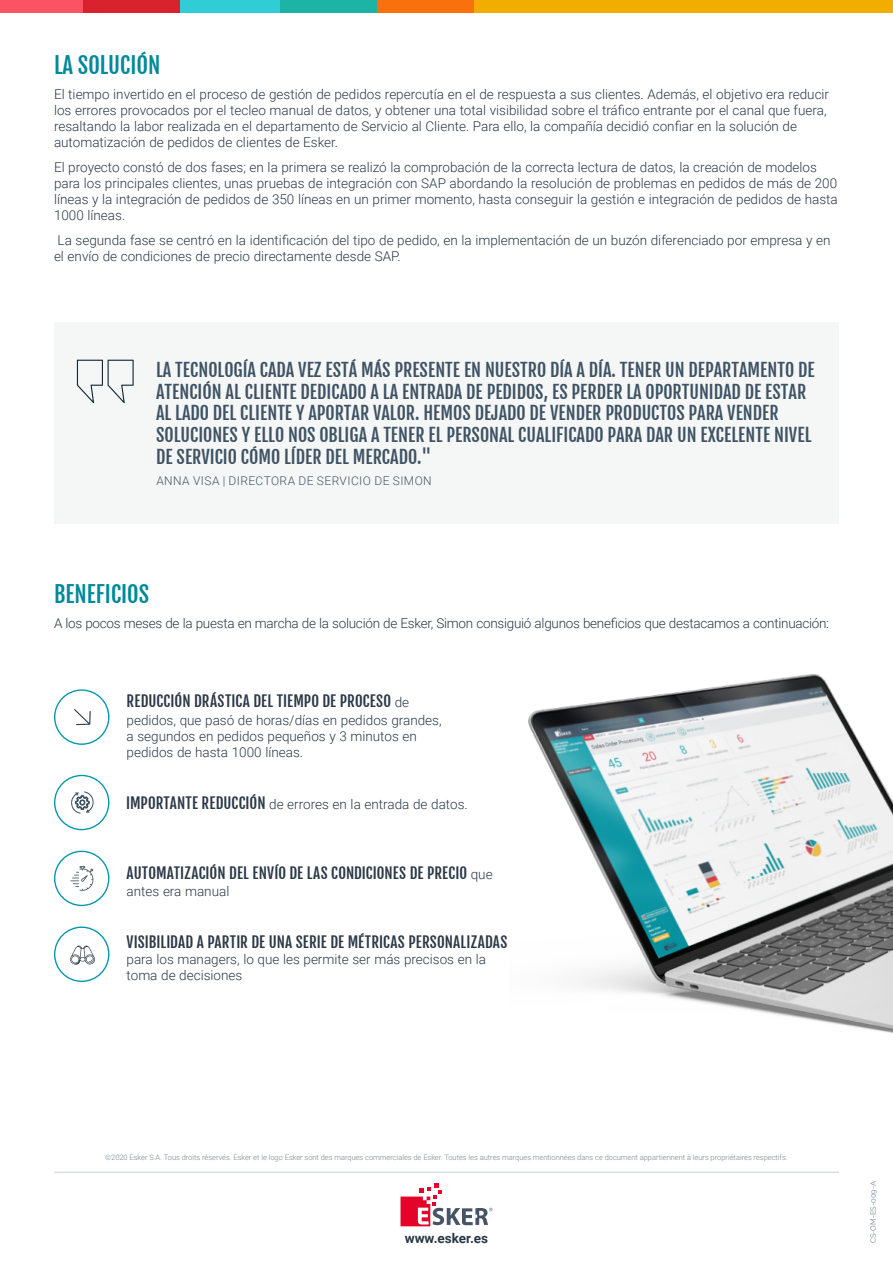
<style>
.page{position:relative;width:893px;height:1263px;background:#fff}
.page>*{position:absolute;margin:0;border:0;box-sizing:border-box;transform-origin:0 0}
.t1{font:22.35px "Fjalla One";color:#00899a}
.t2{font:18px/21.9px "Fjalla One";color:#3f5364}
.t3{font:15px "Fjalla One";letter-spacing:.01em;color:#2b3846}
.t4{font:300 13.5px/16.2px "Roboto";color:#2b3846}
.t5{font:300 13.5px "Roboto";letter-spacing:-.02em;color:#2b3846}
.t6{font:700 13.5px "Roboto";color:#2b3846}
.t7{font:300 12px "Roboto";letter-spacing:.035em;color:#445365}
.t8{font:300 7.5px "Roboto";color:#758592}
.t9{font:7.5px "Raleway";color:#758592}
.s1{font-family:"Roboto";font-weight:300;font-size:13.5px}
.s2{font-family:"Fjalla One";font-weight:400;font-size:15px}
</style>
<div class="page">
<div style="left:54px;top:322px;width:785px;height:201px;background:#f5f7f7"></div>
<div style="left:0;top:0;width:83px;height:12px;background:#fb5363"></div>
<div style="left:83px;top:0;width:97px;height:12px;background:#d8232e"></div>
<div style="left:180px;top:0;width:100px;height:12px;background:#30cdd7"></div>
<div style="left:280px;top:0;width:97px;height:12px;background:#1db3a5"></div>
<div style="left:377px;top:0;width:97px;height:12px;background:#f8710c"></div>
<div style="left:474px;top:0;width:419px;height:12px;background:#f2ae00"></div>
<hr style="left:54px;top:1171px;width:785px;height:2px;background:#d8dfe1">
<svg style="left:400px;top:1183px;width:92px;height:43px"></svg>
<div style="left:54px;top:775px;width:55px;height:55px;border:1px solid #0097aa;border-radius:50%"></div>
<svg style="left:71px;top:791px;width:23px;height:23px"></svg>
<div style="left:54px;top:689px;width:55px;height:56px;border:1px solid #0097aa;border-radius:50%"></div>
<div style="left:54px;top:851px;width:55px;height:55px;border:1px solid #0097aa;border-radius:50%"></div>
<div style="left:54px;top:926px;width:55px;height:56px;border:1px solid #0097aa;border-radius:50%"></div>
<img style="left:528px;top:674px;width:365px;height:359px">
<svg style="left:70px;top:866px;width:24px;height:25px"></svg>
<svg style="left:74px;top:709px;width:17px;height:16px"></svg>
<svg style="left:70px;top:946px;width:25px;height:18px"></svg>
<svg style="left:77px;top:360px;width:57px;height:43px"></svg>
<h1 class="t1" style="left:54px;top:51px;width:108px">LA SOLUCIÓN</h1>
<p class="t4" style="left:54px;top:85px;width:777px">El tiempo invertido en el proceso de gestión de pedidos repercutía en el de respuesta a sus clientes. Además, el objetivo era reducir los errores provocados por el tecleo manual de datos, y obtener una total visibilidad sobre el tráfico entrante por el canal que fuera, resaltando la labor realizada en el departamento de Servicio al Cliente. Para ello, la compañía decidió confiar en la solución de automatización de pedidos de clientes de Esker.</p>
<p class="t4" style="left:54px;top:158px;width:785px">El proyecto constó de dos fases; en la primera se realizó la comprobación de la correcta lectura de datos, la creación de modelos para los principales clientes, unas pruebas de integración con SAP abordando la resolución de problemas en pedidos de más de 200 líneas y la integración de pedidos de 350 líneas en un primer momento, hasta conseguir la gestión e integración de pedidos de hasta 1000 líneas.</p>
<p class="t4" style="left:54px;top:232px;width:778px">La segunda fase se centró en la identificación del tipo de pedido, en la implementación de un buzón diferenciado por empresa y en el envío de condiciones de precio directamente desde SAP.</p>
<p class="t2" style="left:156px;top:359px;width:660px">LA TECNOLOGÍA CADA VEZ ESTÁ MÁS PRESENTE EN NUESTRO DÍA A DÍA. TENER UN DEPARTAMENTO DE ATENCIÓN AL CLIENTE DEDICADO A LA ENTRADA DE PEDIDOS, ES PERDER LA OPORTUNIDAD DE ESTAR AL LADO DEL CLIENTE Y APORTAR VALOR. HEMOS DEJADO DE VENDER PRODUCTOS PARA VENDER SOLUCIONES Y ELLO NOS OBLIGA A TENER EL PERSONAL CUALIFICADO PARA DAR UN EXCELENTE NIVEL DE SERVICIO CÓMO LÍDER DEL MERCADO."</p>
<p class="t7" style="left:156px;top:473px;width:277px">ANNA VISA | DIRECTORA DE SERVICIO DE SIMON</p>
<h1 class="t1" style="left:54px;top:581px;width:97px">BENEFICIOS</h1>
<p class="t5" style="left:54px;top:614px;width:777px">A los pocos meses de la puesta en marcha de la solución de Esker, Simon consiguió algunos beneficios que destacamos a continuación:</p>
<p class="t3" style="left:127px;top:691px;width:284px">REDUCCIÓN DRÁSTICA DEL TIEMPO DE PROCESO <span class="s1">de</span></p>
<p class="t4" style="left:127px;top:711px;width:317px">pedidos, que pasó de horas/días en pedidos grandes, a segundos en pedidos pequeños y 3 minutos en pedidos de hasta 1000 líneas.</p>
<p class="t4" style="left:126px;top:796px;width:343px"><span class="s2">IMPORTANTE REDUCCIÓN</span> de errores en la entrada de datos.</p>
<p class="t3" style="left:127px;top:864px;width:368px">AUTOMATIZACIÓN DEL ENVÍO DE LAS CONDICIONES DE PRECIO <span class="s1">que</span></p>
<p class="t4" style="left:127px;top:882px;width:104px">antes era manual</p>
<p class="t3" style="left:127px;top:933px;width:382px">VISIBILIDAD A PARTIR DE UNA SERIE DE MÉTRICAS PERSONALIZADAS</p>
<p class="t4" style="left:127px;top:951px;width:361px">para los managers, lo que les permite ser más precisos en la toma de decisiones</p>
<p class="t8" style="left:105px;top:1152px;width:684px">©2020 Esker S.A. Tous droits réservés. Esker et le logo Esker sont des marques commerciales de Esker. Toutes les autres marques mentionnées dans ce document appartiennent à leurs propriétaires respectifs.</p>
<p class="t6" style="left:405px;top:1229px;width:85px">www.esker.es</p>
<p class="t9" style="left:869px;top:1243px;width:64px;rotate:-90deg">CS-OM-ES-009-A</p>
</div>
